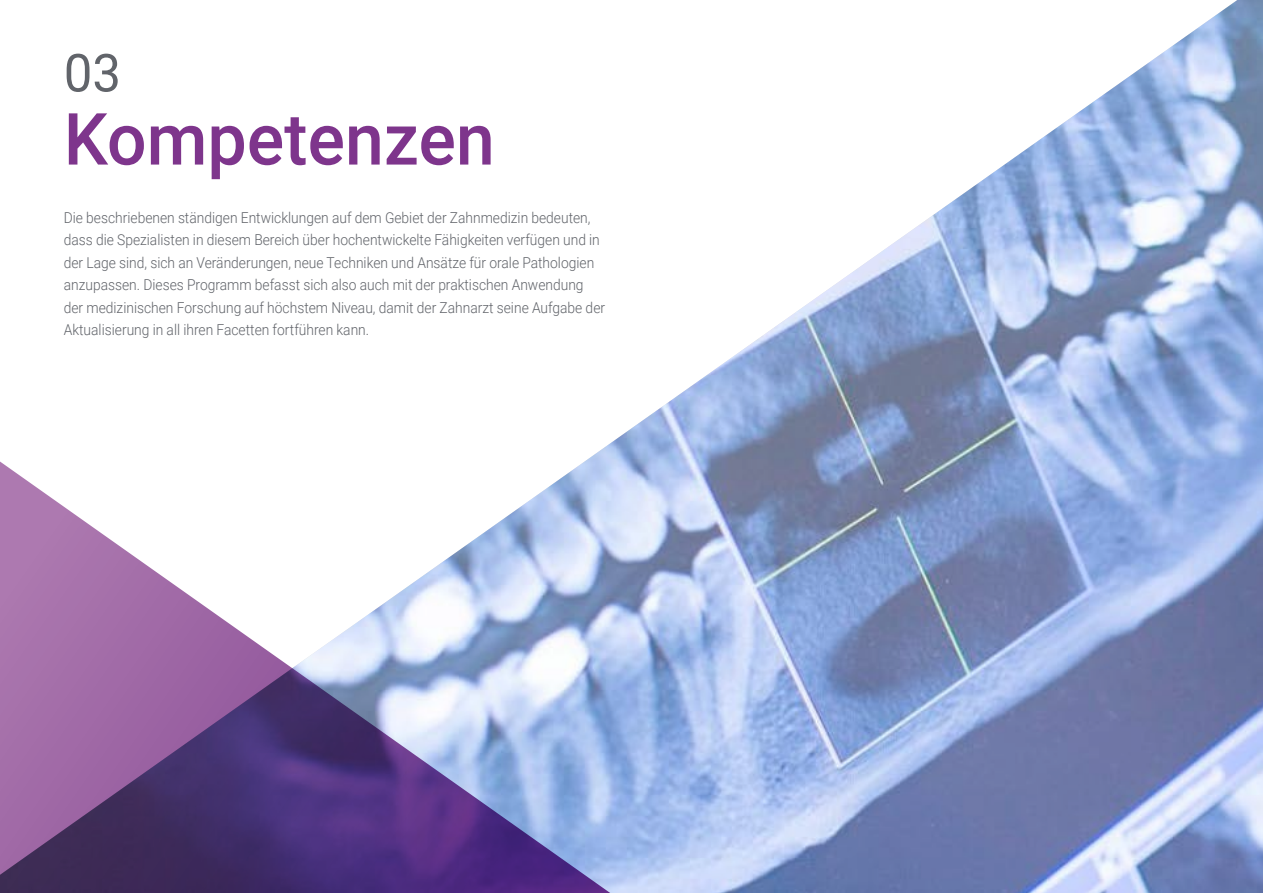
<style>
.page{position:relative;width:1263px;height:893px;background:#fff}
.page>*{position:absolute;margin:0;border:0;box-sizing:border-box;transform-origin:0 0}
.t1{font:500 72px "Roboto";color:#7e358c}
.t2{font:52.5px "Roboto";color:#61646a}
.t3{font:300 15px/22.5px "Roboto";color:#61646a;scale:.92 1}
</style>
<div class="page">
<img style="left:607px;top:0;width:656px;height:893px">
<svg style="left:0;top:446px;width:640px;height:447px"></svg>
<h2 class="t2" style="left:64px;top:36px;width:59px">03</h2>
<h1 class="t1" style="left:64px;top:89px;width:432px">Kompetenzen</h1>
<p class="t3" style="left:64px;top:205px;width:590px">Die beschriebenen ständigen Entwicklungen auf dem Gebiet der Zahnmedizin bedeuten, dass die Spezialisten in diesem Bereich über hochentwickelte Fähigkeiten verfügen und in der Lage sind, sich an Veränderungen, neue Techniken und Ansätze für orale Pathologien anzupassen. Dieses Programm befasst sich also auch mit der praktischen Anwendung der medizinischen Forschung auf höchstem Niveau, damit der Zahnarzt seine Aufgabe der Aktualisierung in all ihren Facetten fortführen kann.</p>
</div>
